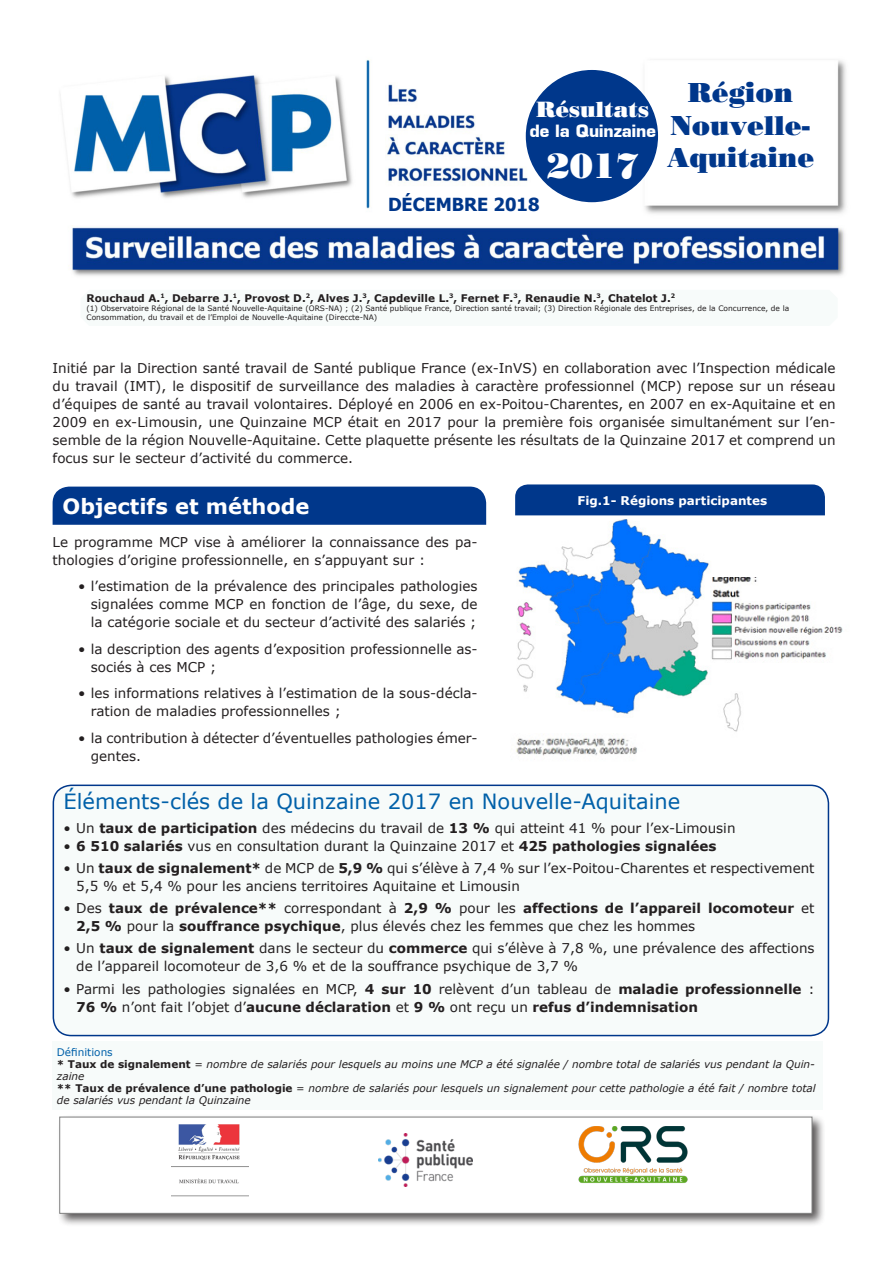
<style>
.page{position:relative;width:893px;height:1263px;background:#fff}
.page>*{position:absolute;margin:0;border:0;box-sizing:border-box;transform-origin:0 0}
.t1{font:34.5px "Bodoni Poster";color:#fff}
.t2{font:27px/32.4px "Bodoni Poster";color:#00378b;text-align:center}
.t3{font:21.75px "Bodoni Poster";color:#fff}
.t4{font:21px "Verdana";color:#0060a9}
.t5{font:700 21px "Verdana";color:#fff}
.t6{font:700 18px "Tahoma";color:#00378b}
.t7{font:700 16.5px "Eurostile";color:#fff}
.t8{font:13.5px/18px "Verdana";color:#231f20}
.t9{font:700 13.5px/18px "Verdana";color:#231f20}
.t10{font:700 12px "Verdana";color:#fff}
.t11{font:italic 10.5px/12px "Verdana";color:#231f20}
.t12{font:700 10.5px "Verdana";color:#231f20}
.t13{font:10.5px "Verdana";color:#0060a9}
.t14{font:7.5px/9px "Verdana";color:#231f20}
.s1{font-weight:700}
.s2{font-weight:400}
.s3{font-weight:700;font-style:normal}
.s4{font-style:normal}
</style>
<div class="page">
<img style="left:62px;top:60px;width:784px;height:216px">
<div style="left:57px;top:1114px;width:769px;height:113px;background:#231f20;opacity:.75"></div>
<div style="left:60px;top:1117px;width:752px;height:96px;background:#fff;border:1px solid #808080"></div>
<img style="left:171px;top:1124px;width:77px;height:73px">
<img style="left:578px;top:1127px;width:110px;height:56px">
<img style="left:378px;top:1133px;width:94px;height:53px">
<div style="left:527px;top:71px;width:130px;height:130px;background:#00378b;border-radius:50%"></div>
<div style="left:53px;top:1041px;width:770px;height:68px;background:#f7fbfa"></div>
<div style="left:515px;top:484px;width:310px;height:31px;background:#00378b"></div>
<div style="left:53px;top:785px;width:775px;height:250px;background:#f7fbfa;border-radius:18px"></div>
<div style="left:53px;top:784px;width:776px;height:252px;border:2px solid #00378b;border-radius:18px"></div>
<div style="left:53px;top:487px;width:433px;height:38px;background:#00378b"></div>
<img style="left:517px;top:520px;width:224px;height:212px">
<img style="left:711px;top:577px;width:132px;height:85px">
<img style="left:516px;top:738px;width:121px;height:18px">
<h3 class="t3" style="left:537px;top:96px;width:114px">Résultats</h3>
<p class="t7" style="left:530px;top:120px;width:128px">de la Quinzaine</p>
<h1 class="t1" style="left:547px;top:145px;width:94px">2017</h1>
<p class="t6" style="left:388px;top:192px;width:153px">DÉCEMBRE 2018</p>
<h2 class="t2" style="left:667px;top:76px;width:148px">Région<br>Nouvelle-<br>Aquitaine</h2>
<p class="t12" style="left:86px;top:291px;width:590px">Rouchaud A.<sup>1</sup>, Debarre J.<sup>1</sup>, Provost D.<sup>2</sup>, Alves J.<sup>3</sup>, Capdeville L.<sup>3</sup>, Fernet F.<sup>3</sup>, Renaudie N.<sup>3</sup>, Chatelot J.<sup>2</sup></p>
<p class="t14" style="left:86px;top:304px;width:704px">(1) Observatoire Régional de la Santé Nouvelle-Aquitaine (ORS-NA) ; (2) Santé publique France, Direction santé travail; (3) Direction Régionale des Entreprises, de la Concurrence, de la<br>Consommation, du travail et de l’Emploi de Nouvelle-Aquitaine (Direccte-NA)</p>
<p class="t8" style="left:53px;top:359px;width:784px;text-align:justify">Initié par la Direction santé travail de Santé publique France (ex-InVS) en collaboration avec l’Inspection médicale du travail (IMT), le dispositif de surveillance des maladies à caractère professionnel (MCP) repose sur un réseau d’équipes de santé au travail volontaires. Déployé en 2006 en ex-Poitou-Charentes, en 2007 en ex-Aquitaine et en 2009 en ex-Limousin, une Quinzaine MCP était en 2017 pour la première fois organisée simultanément sur l’en&shy;semble de la région Nouvelle-Aquitaine. Cette plaquette présente les résultats de la Quinzaine 2017 et comprend un focus sur le secteur d’activité du commerce.</p>
<p class="t5" style="left:63px;top:491px;width:248px">Objectifs et méthode</p>
<p class="t8" style="left:53px;top:533px;width:427px">Le programme MCP vise à améliorer la connaissance des pa&shy;thologies d’origine professionnelle, en s’appuyant sur :</p>
<p class="t8" style="left:91px;top:577px;width:388px;text-align:justify;text-indent:-13px">• l’estimation de la prévalence des principales pathologies signalées comme MCP en fonction de l’âge, du sexe, de la catégorie sociale et du secteur d’activité des salariés ;</p>
<p class="t8" style="left:91px;top:640px;width:388px;text-indent:-13px">• la description des agents d’exposition professionnelle as&shy;sociés à ces MCP ;</p>
<p class="t8" style="left:91px;top:684px;width:388px;text-indent:-13px">• les informations relatives à l’estimation de la sous-décla&shy;ration de maladies professionnelles ;</p>
<p class="t8" style="left:91px;top:729px;width:388px;text-indent:-13px">• la contribution à détecter d’éventuelles pathologies émer&shy;gentes.</p>
<p class="t10" style="left:578px;top:492px;width:191px">Fig.1- Régions participantes</p>
<p class="t4" style="left:64px;top:786px;width:618px">Éléments-clés de la Quinzaine 2017 en Nouvelle-Aquitaine</p>
<p class="t8" style="left:64px;top:819px;width:673px">• Un <span class="s1">taux de participation</span> des médecins du travail de <span class="s1">13 %</span> qui atteint 41 % pour l’ex-Limousin</p>
<p class="t8" style="left:64px;top:837px;width:654px">• <span class="s1">6 510 salariés</span> vus en consultation durant la Quinzaine 2017 et <span class="s1">425 pathologies signalées</span></p>
<p class="t8" style="left:76px;top:859px;width:740px;text-indent:-13px">• Un <span class="s1">taux de signalement*</span> de MCP de <span class="s1">5,9 %</span> qui s’élève à 7,4 % sur l’ex-Poitou-Charentes et respectivement<br>5,5 % et 5,4 % pour les anciens territoires Aquitaine et Limousin</p>
<p class="t9" style="left:76px;top:899px;width:740px;text-indent:-13px"><span class="s2">• Des</span> taux de prévalence** <span class="s2">correspondant à</span> 2,9 % <span class="s2">pour les</span> affections de l’appareil locomoteur <span class="s2">et<br></span>2,5 % <span class="s2">pour la</span> souffrance psychique<span class="s2">, plus élevés chez les femmes que chez les hommes</span></p>
<p class="t8" style="left:76px;top:939px;width:740px;text-indent:-13px">• Un <span class="s1">taux de signalement</span> dans le secteur du <span class="s1">commerce</span> qui s’élève à 7,8 %, une prévalence des affections de l’appareil locomoteur de 3,6 % et de la souffrance psychique de 3,7 %</p>
<p class="t8" style="left:76px;top:980px;width:740px;text-indent:-13px">• Parmi les pathologies signalées en MCP, <span class="s1">4 sur 10</span> relèvent d’un tableau de <span class="s1">maladie professionnelle</span> :<br><span class="s1">76 %</span> n’ont fait l’objet d’<span class="s1">aucune déclaration</span> et <span class="s1">9 %</span> ont reçu un <span class="s1">refus d’indemnisation</span></p>
<p class="t13" style="left:57px;top:1044px;width:57px">Définitions</p>
<p class="t11" style="left:57px;top:1058px;width:759px"><span class="s3">* Taux de signalement</span> <span class="s4">=</span> nombre de salariés pour lesquels au moins une MCP a été signalée / nombre total de salariés vus pendant la Quin&shy;zaine</p>
<p class="t11" style="left:57px;top:1082px;width:760px"><span class="s3">** Taux de prévalence d’une pathologie</span> <span class="s4">=</span> nombre de salariés pour lesquels un signalement pour cette pathologie a été fait / nombre total de salariés vus pendant la Quinzaine</p>
</div>
